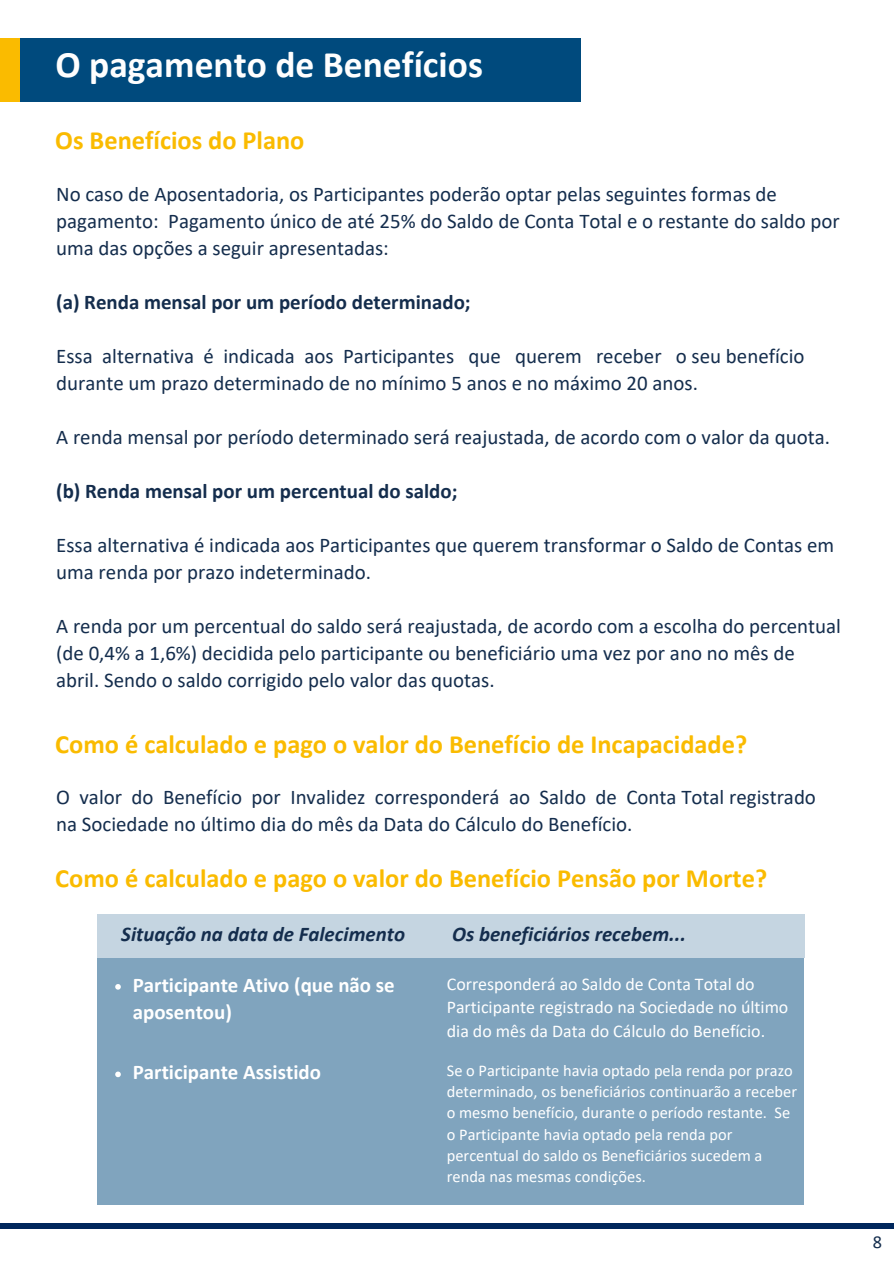
<style>
.page{position:relative;width:894px;height:1264px;background:#fff}
.page>*{position:absolute;margin:0;border:0;box-sizing:border-box;transform-origin:0 0}
.t1{font:700 37.5px "Calibri";color:#fefefe}
.t2{font:700 26.4px "Calibri";color:#fabb00}
.t3{font:20.85px/27px "Calibri";color:#142d4d}
.t4{font:700 20.85px "Calibri";color:#142d4d}
.t5{font:700 20.85px/27px "Calibri";color:#fff}
.t6{font:italic 700 20.85px "Calibri";color:#142d4d}
.t7{font:18.3px "Calibri";color:#142d4d}
.t8{font:17.85px/23.7px "Calibri";color:#fff}
.t9{font:16.35px/21.3px "Calibri";color:#fff}
</style>
<div class="page">
<div style="left:0;top:1223px;width:893px;height:6px;background:#00275c"></div>
<div style="left:97px;top:958px;width:706px;height:246px;background:#80a4be"></div>
<svg style="left:115px;top:984px;width:6px;height:5px"></svg>
<svg style="left:115px;top:1071px;width:6px;height:6px"></svg>
<div style="left:97px;top:914px;width:707px;height:44px;background:#c5d5e1"></div>
<div style="left:2px;top:38px;width:579px;height:63px;background:#004a7d"></div>
<div style="left:0;top:38px;width:19px;height:63px;background:#fabb00"></div>
<p class="t1" style="left:55px;top:49px;width:429px">O pagamento de Benefícios</p>
<p class="t2" style="left:55px;top:129px;width:250px">Os Benefícios do Plano</p>
<h2 class="t3" style="left:56px;top:182px;width:785px">No caso de Aposentadoria, os Participantes poderão optar pelas seguintes formas de pagamento: Pagamento único de até 25% do Saldo de Conta Total e o restante do saldo por uma das opções a seguir apresentadas:</h2>
<h4 class="t4" style="left:56px;top:293px;width:416px">(a) Renda mensal por um período determinado;</h4>
<h3 class="t3" style="left:56px;top:344px;width:749px">Essa alternativa é indicada aos Participantes que querem receber o seu benefício durante um prazo determinado de no mínimo 5 anos e no máximo 20 anos.</h3>
<h4 class="t3" style="left:56px;top:425px;width:775px">A renda mensal por período determinado será reajustada, de acordo com o valor da quota.</h4>
<h4 class="t4" style="left:56px;top:482px;width:402px">(b) Renda mensal por um percentual do saldo;</h4>
<h3 class="t3" style="left:56px;top:533px;width:779px">Essa alternativa é indicada aos Participantes que querem transformar o Saldo de Contas em uma renda por prazo indeterminado.</h3>
<h4 class="t3" style="left:56px;top:614px;width:786px">A renda por um percentual do saldo será reajustada, de acordo com a escolha do percentual (de 0,4% a 1,6%) decidida pelo participante ou beneficiário uma vez por ano no mês de abril. Sendo o saldo corrigido pelo valor das quotas.</h4>
<p class="t2" style="left:55px;top:733px;width:693px">Como é calculado e pago o valor do Benefício de Incapacidade?</p>
<h4 class="t3" style="left:56px;top:785px;width:761px">O valor do Benefício por Invalidez corresponderá ao Saldo de Conta Total registrado na Sociedade no último dia do mês da Data do Cálculo do Benefício.</h4>
<p class="t2" style="left:55px;top:867px;width:713px">Como é calculado e pago o valor do Benefício Pensão por Morte?</p>
<p class="t6" style="left:121px;top:925px;width:285px">Situação na data de Falecimento</p>
<p class="t6" style="left:452px;top:925px;width:235px">Os beneficiários recebem...</p>
<h2 class="t5" style="left:133px;top:973px;width:263px">Participante Ativo (que não se aposentou)</h2>
<h4 class="t5" style="left:133px;top:1060px;width:190px">Participante Assistido</h4>
<h2 class="t8" style="left:446px;top:973px;width:343px">Corresponderá ao Saldo de Conta Total do<br>Participante registrado na Sociedade no último dia do mês da Data do Cálculo do Benefício.</h2>
<p class="t9" style="left:446px;top:1060px;width:351px">Se o Participante havia optado pela renda por prazo determinado, os beneficiários continuarão a receber o mesmo benefício, durante o período restante. Se o Participante havia optado pela renda por percentual do saldo os Beneficiários sucedem a renda nas mesmas condições.</p>
<h1 class="t7" style="left:872px;top:1233px;width:11px">8</h1>
</div>
